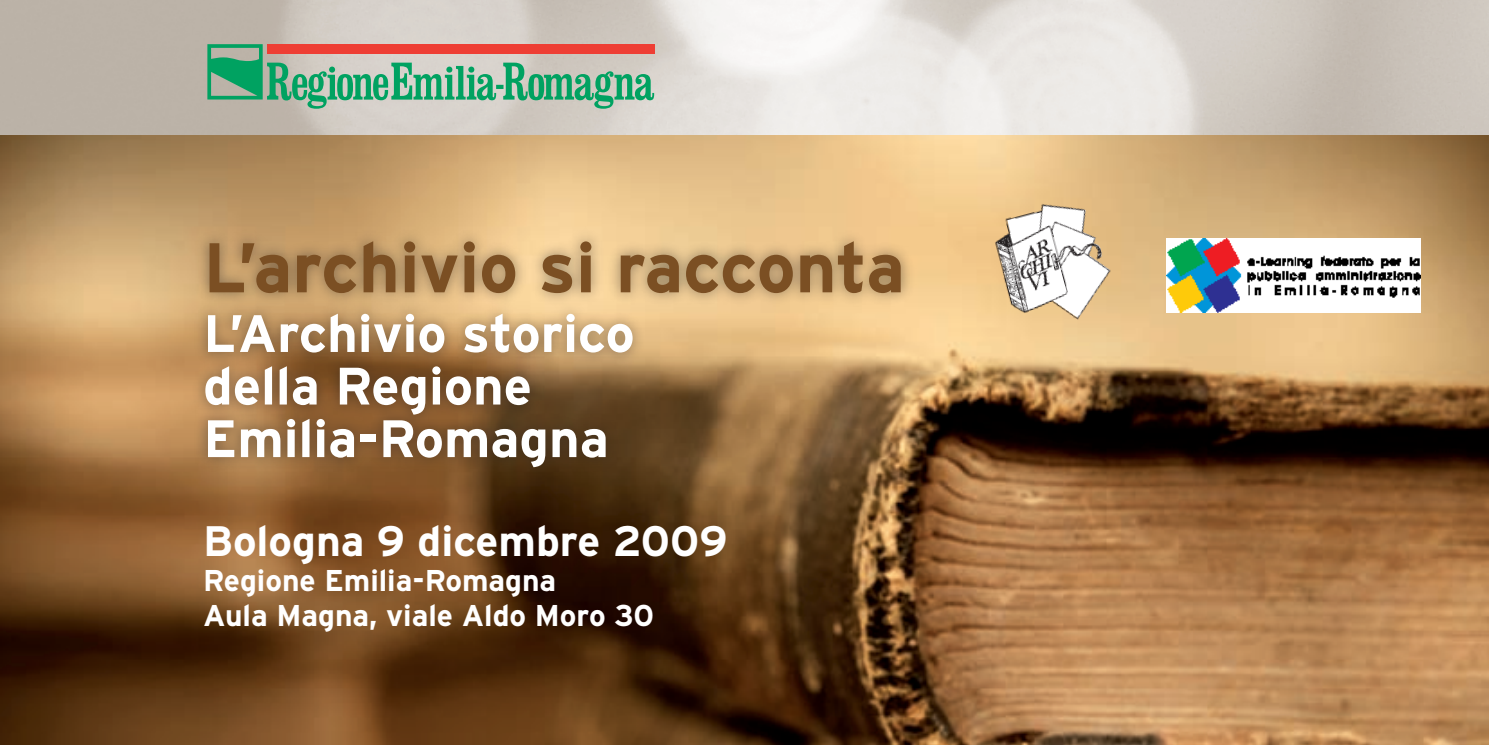
<style>
.page{position:relative;width:1489px;height:745px;background:#fff}
.page>*{position:absolute;margin:0;border:0;box-sizing:border-box;transform-origin:0 0}
.t1{font:700 70px "Interstate";color:#7b4f23}
.t2{font:700 52.5px/52.5px "Interstate";color:#fff}
.t3{font:700 42.5px "Interstate";color:#fff}
.t4{font:700 30px/35px "Interstate";color:#fff}
</style>
<div class="page">
<img style="left:0;top:135px;width:1488px;height:609px">
<div style="left:189px;top:226px;width:728px;height:255px;background:#231f20;opacity:.5"></div>
<img style="left:0;top:0;width:1488px;height:135px">
<svg style="left:207px;top:44px;width:447px;height:65px;background:#97ab92"></svg>
<img style="left:978px;top:181px;width:153px;height:162px">
<img style="left:1166px;top:238px;width:254px;height:74px">
<h1 class="t1" style="left:203px;top:228px;width:703px">L’archivio si racconta</h1>
<h2 class="t2" style="left:203px;top:306px;width:433px">L’Archivio storico della Regione<br>Emilia-Romagna</h2>
<h3 class="t3" style="left:203px;top:517px;width:526px">Bologna 9 dicembre 2009</h3>
<p class="t4" style="left:203px;top:562px;width:452px">Regione Emilia-Romagna<br>Aula Magna, viale Aldo Moro 30</p>
</div>
